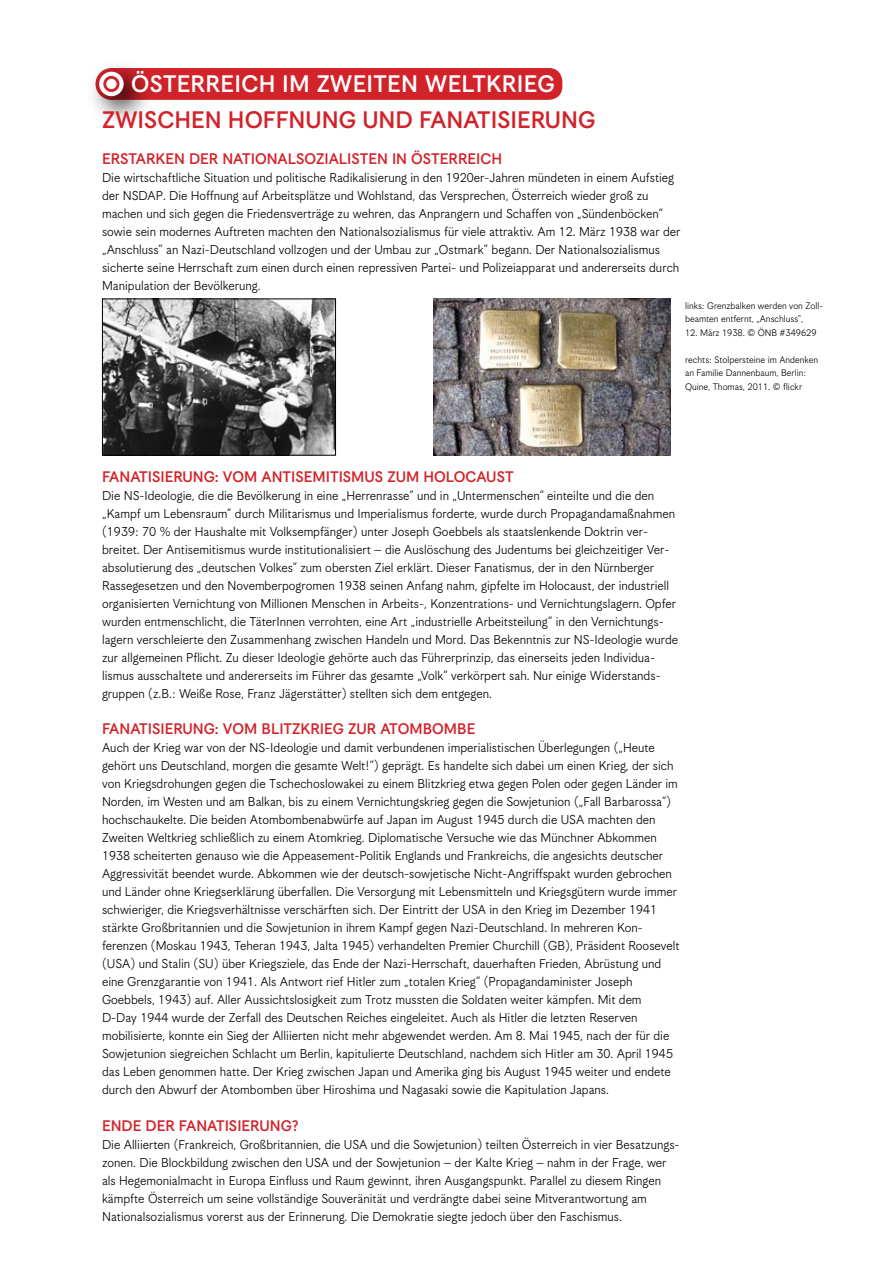
<style>
.page{position:relative;width:893px;height:1263px;background:#fff}
.page>*{position:absolute;margin:0;border:0;box-sizing:border-box;transform-origin:0 0}
.t1{font:25.8px "Korpus Grotesk D";color:#d2232a}
.t2{font:25.8px "Korpus Grotesk D";letter-spacing:.01em;color:#fff}
.t3{font:16.5px "Korpus Grotesk D";color:#d2232a}
.t4{font:14.25px/18px "Korpus Grotesk A";color:#000}
.t5{font:10.5px/13.5px "Korpus Grotesk A";color:#000}
</style>
<div class="page">
<div style="left:100px;top:68px;width:462px;height:32px;background:#d2232a;border-radius:13px"></div>
<div style="left:85px;top:58px;width:70px;height:70px;background:#000;opacity:.75"></div>
<div style="left:99px;top:72px;width:25px;height:24px;background:#fff;border-radius:50%"></div>
<div style="left:103px;top:76px;width:16px;height:16px;border:3px solid #d2232a;border-radius:50%"></div>
<img style="left:434px;top:298px;width:236px;height:158px">
<img style="left:104px;top:300px;width:230px;height:154px">
<div style="left:102px;top:298px;width:234px;height:158px;border:1px solid #000"></div>
<h1 class="t2" style="left:131px;top:69px;width:425px">ÖSTERREICH IM ZWEITEN WELTKRIEG</h1>
<h1 class="t1" style="left:102px;top:105px;width:495px">ZWISCHEN HOFFNUNG UND FANATISIERUNG</h1>
<p class="t3" style="left:102px;top:150px;width:402px">ERSTARKEN DER NATIONALSOZIALISTEN IN ÖSTERREICH</p>
<p class="t4" style="left:102px;top:169px;width:580px">Die wirtschaftliche Situation und politische Radikalisierung in den 1920er-Jahren mündeten in einem Aufstieg der NSDAP. Die Hoffnung auf Arbeitsplätze und Wohlstand, das Versprechen, Österreich wieder groß zu machen und sich gegen die Friedensverträge zu wehren, das Anprangern und Schaffen von „Sündenböcken“ sowie sein modernes Auftreten machten den Nationalsozialismus für viele attraktiv. Am 12. März 1938 war der „Anschluss“ an Nazi-Deutschland vollzogen und der Umbau zur „Ostmark“ begann. Der Nationalsozialismus sicherte seine Herrschaft zum einen durch einen repressiven Partei- und Polizeiapparat und andererseits durch Manipulation der Bevölkerung.</p>
<p class="t5" style="left:685px;top:298px;width:139px">links: Grenzbalken werden von Zoll&shy;beamten entfernt, „Anschluss“,</p>
<p class="t5" style="left:685px;top:325px;width:133px">12. März 1938. © ÖNB #349629</p>
<p class="t5" style="left:685px;top:352px;width:135px">rechts: Stolpersteine im Andenken an Familie Dannenbaum, Berlin:<br>Quine, Thomas, 2011. © flickr</p>
<p class="t3" style="left:102px;top:468px;width:410px">FANATISIERUNG: VOM ANTISEMITISMUS ZUM HOLOCAUST</p>
<p class="t4" style="left:102px;top:487px;width:578px">Die NS-Ideologie, die die Bevölkerung in eine „Herrenrasse“ und in „Untermenschen“ einteilte und die den „Kampf um Lebensraum“ durch Militarismus und Imperialismus forderte, wurde durch Propagandamaßnahmen (1939: 70 % der Haushalte mit Volksempfänger) unter Joseph Goebbels als staatslenkende Doktrin ver&shy;breitet. Der Antisemitismus wurde institutionalisiert – die Auslöschung des Judentums bei gleichzeitiger Ver&shy;absolutierung des „deutschen Volkes“ zum obersten Ziel erklärt. Dieser Fanatismus, der in den Nürnberger Rassegesetzen und den Novemberpogromen 1938 seinen Anfang nahm, gipfelte im Holocaust, der industriell organisierten Vernichtung von Millionen Menschen in Arbeits-, Konzentrations- und Vernichtungslagern. Opfer wurden entmenschlicht, die TäterInnen verrohten, eine Art „industrielle Arbeitsteilung“ in den Vernichtungs&shy;lagern verschleierte den Zusammenhang zwischen Handeln und Mord. Das Bekenntnis zur NS-Ideologie wurde zur allgemeinen Pflicht. Zu dieser Ideologie gehörte auch das Führerprinzip, das einerseits jeden Individua&shy;lismus ausschaltete und andererseits im Führer das gesamte „Volk“ verkörpert sah. Nur einige Widerstands&shy;gruppen (z.B.: Weiße Rose, Franz Jägerstätter) stellten sich dem entgegen.</p>
<p class="t3" style="left:102px;top:720px;width:375px">FANATISIERUNG: VOM BLITZKRIEG ZUR ATOMBOMBE</p>
<p class="t4" style="left:102px;top:739px;width:579px">Auch der Krieg war von der NS-Ideologie und damit verbundenen imperialistischen Überlegungen („Heute gehört uns Deutschland, morgen die gesamte Welt!“) geprägt. Es handelte sich dabei um einen Krieg, der sich von Kriegsdrohungen gegen die Tschechoslowakei zu einem Blitzkrieg etwa gegen Polen oder gegen Länder im Norden, im Westen und am Balkan, bis zu einem Vernichtungskrieg gegen die Sowjetunion („Fall Barbarossa“) hochschaukelte. Die beiden Atombombenabwürfe auf Japan im August 1945 durch die USA machten den Zweiten Weltkrieg schließlich zu einem Atomkrieg. Diplomatische Versuche wie das Münchner Abkommen 1938 scheiterten genauso wie die Appeasement-Politik Englands und Frankreichs, die angesichts deutscher Aggressivität beendet wurde. Abkommen wie der deutsch-sowjetische Nicht-Angriffspakt wurden gebrochen und Länder ohne Kriegserklärung überfallen. Die Versorgung mit Lebensmitteln und Kriegsgütern wurde immer schwieriger, die Kriegsverhältnisse verschärften sich. Der Eintritt der USA in den Krieg im Dezember 1941 stärkte Großbritannien und die Sowjetunion in ihrem Kampf gegen Nazi-Deutschland. In mehreren Kon&shy;ferenzen (Moskau 1943, Teheran 1943, Jalta 1945) verhandelten Premier Churchill (GB), Präsident Roosevelt (USA) und Stalin (SU) über Kriegsziele, das Ende der Nazi-Herrschaft, dauerhaften Frieden, Abrüstung und eine Grenzgarantie von 1941. Als Antwort rief Hitler zum „totalen Krieg“ (Propagandaminister Joseph Goebbels, 1943) auf. Aller Aussichtslosigkeit zum Trotz mussten die Soldaten weiter kämpfen. Mit dem D-Day 1944 wurde der Zerfall des Deutschen Reiches eingeleitet. Auch als Hitler die letzten Reserven mobilisierte, konnte ein Sieg der Alliierten nicht mehr abgewendet werden. Am 8. Mai 1945, nach der für die Sowjetunion siegreichen Schlacht um Berlin, kapitulierte Deutschland, nachdem sich Hitler am 30. April 1945 das Leben genommen hatte. Der Krieg zwischen Japan und Amerika ging bis August 1945 weiter und endete durch den Abwurf der Atombomben über Hiroshima und Nagasaki sowie die Kapitulation Japans.</p>
<p class="t3" style="left:102px;top:1116px;width:198px">ENDE DER FANATISIERUNG?</p>
<p class="t4" style="left:102px;top:1135px;width:579px">Die Alliierten (Frankreich, Großbritannien, die USA und die Sowjetunion) teilten Österreich in vier Besatzungs&shy;zonen. Die Blockbildung zwischen den USA und der Sowjetunion – der Kalte Krieg – nahm in der Frage, wer als Hegemonialmacht in Europa Einfluss und Raum gewinnt, ihren Ausgangspunkt. Parallel zu diesem Ringen kämpfte Österreich um seine vollständige Souveränität und verdrängte dabei seine Mitverantwortung am Nationalsozialismus vorerst aus der Erinnerung. Die Demokratie siegte jedoch über den Faschismus.</p>
</div>
